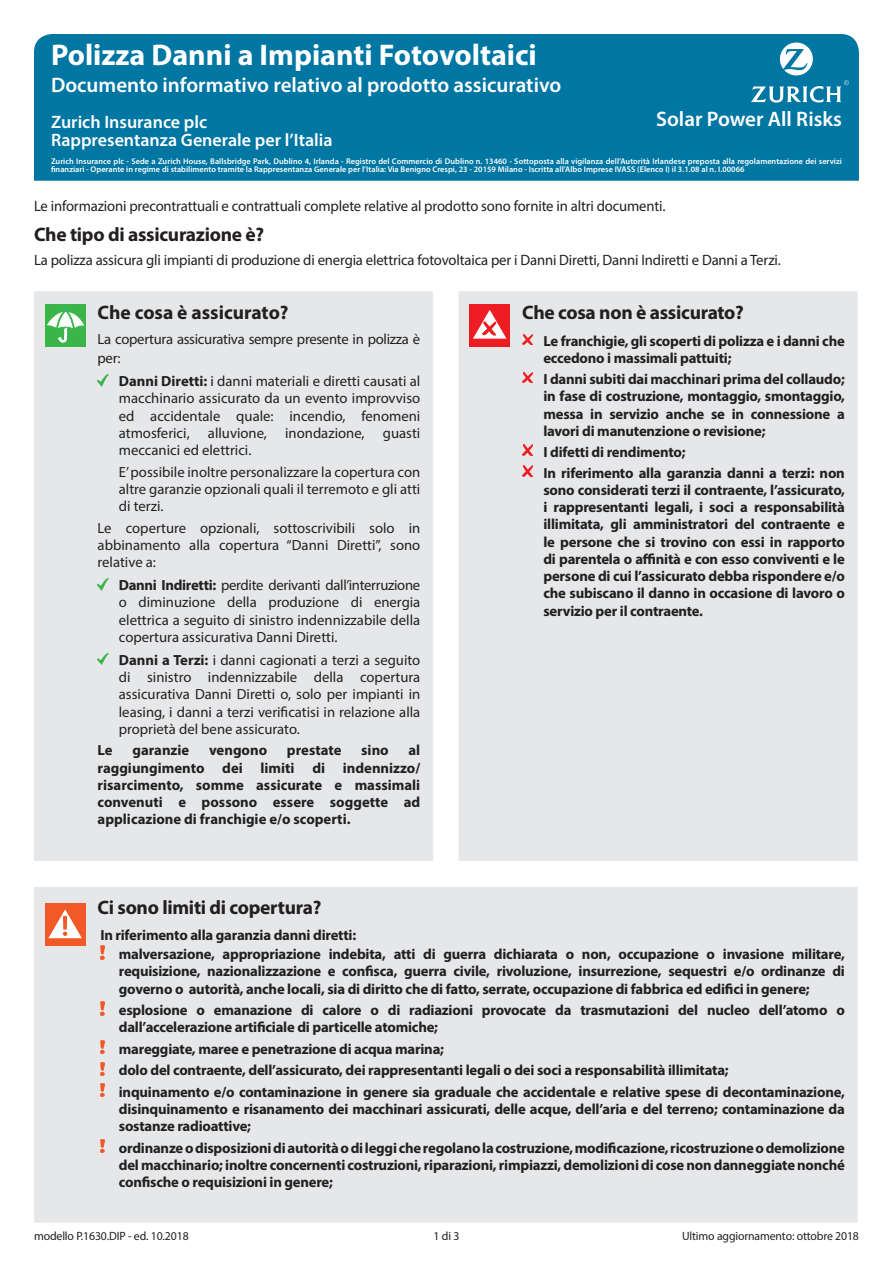
<style>
.page{position:relative;width:893px;height:1263px;background:#fff}
.page>*{position:absolute;margin:0;border:0;box-sizing:border-box;transform-origin:0 0}
.t1{font:700 30px "Myriad Pro";color:#fff}
.t2{font:600 21px "Myriad Pro";color:#fff}
.t3{font:700 19.5px "Myriad Pro";letter-spacing:-.015em;color:#231f20}
.t4{font:600 18px "Myriad Pro";color:#fff}
.t5{font:15px "Myriad Pro";letter-spacing:-.01em;color:#231f20}
.t6{font:700 14.7px/17.2px "Myriad Pro";letter-spacing:-.015em;color:#231f20}
.t7{font:14.7px/17.2px "Myriad Pro";color:#231f20;text-align:justify}
.t8{font:14.7px/18.8px "Myriad Pro";letter-spacing:-.02em;color:#231f20}
.t9{font:12px "Myriad Pro";letter-spacing:-.01em;color:#231f20}
.t10{font:600 8.25px/8.2px "Myriad Pro";letter-spacing:.005em;color:#fff}
.s1{font-weight:700}
</style>
<div class="page">
<div style="left:34px;top:34px;width:825px;height:147px;background:#0076a3"></div>
<svg style="left:751px;top:43px;width:98px;height:60px"></svg>
<div style="left:34px;top:291px;width:824px;height:931px;background:#e6e7e9"></div>
<svg style="left:34px;top:861px;width:824px;height:26px"></svg>
<div style="left:45px;top:304px;width:41px;height:43px;background:#3ab54a"></div>
<svg style="left:47px;top:307px;width:37px;height:35px"></svg>
<svg style="left:98px;top:374px;width:10px;height:12px"></svg>
<svg style="left:98px;top:578px;width:10px;height:12px"></svg>
<svg style="left:98px;top:653px;width:10px;height:12px"></svg>
<div style="left:469px;top:304px;width:41px;height:43px;background:#ee1d23"></div>
<svg style="left:473px;top:310px;width:33px;height:29px"></svg>
<svg style="left:522px;top:334px;width:11px;height:11px"></svg>
<svg style="left:522px;top:372px;width:11px;height:11px"></svg>
<svg style="left:522px;top:445px;width:11px;height:11px"></svg>
<svg style="left:522px;top:466px;width:11px;height:10px"></svg>
<div style="left:45px;top:904px;width:41px;height:42px;background:#f15929"></div>
<svg style="left:48px;top:909px;width:34px;height:29px"></svg>
<svg style="left:101px;top:946px;width:3px;height:13px"></svg>
<svg style="left:101px;top:1002px;width:3px;height:13px"></svg>
<img style="left:101px;top:1040px;width:3px;height:14px">
<svg style="left:101px;top:1062px;width:3px;height:13px"></svg>
<img style="left:101px;top:1083px;width:3px;height:14px">
<img style="left:101px;top:1139px;width:3px;height:14px">
<h1 class="t1" style="left:51px;top:35px;width:487px">Polizza Danni a Impianti Fotovoltaici</h1>
<h2 class="t2" style="left:51px;top:72px;width:512px">Documento informativo relativo al prodotto assicurativo</h2>
<p class="t4" style="left:51px;top:111px;width:158px">Zurich Insurance plc</p>
<h2 class="t2" style="left:656px;top:106px;width:187px">Solar Power All Risks</h2>
<p class="t4" style="left:51px;top:129px;width:283px">Rappresentanza Generale per l’Italia</p>
<p class="t10" style="left:51px;top:156px;width:792px">Zurich Insurance plc - Sede a Zurich House, Ballsbridge Park, Dublino 4, Irlanda - Registro del Commercio di Dublino n. 13460 - Sottoposta alla vigilanza dell’Autorità Irlandese preposta alla regolamentazione dei servizi finanziari - Operante in regime di stabilimento tramite la Rappresentanza Generale per l’Italia: Via Benigno Crespi, 23 - 20159 Milano - Iscritta all’Albo Imprese IVASS (Elenco I) il 3.1.08 al n. I.00066</p>
<p class="t5" style="left:34px;top:197px;width:633px">Le informazioni precontrattuali e contrattuali complete relative al prodotto sono fornite in altri documenti.</p>
<h3 class="t3" style="left:34px;top:222px;width:232px">Che tipo di assicurazione è?</h3>
<p class="t5" style="left:34px;top:250px;width:748px">La polizza assicura gli impianti di produzione di energia elettrica fotovoltaica per i Danni Diretti, Danni Indiretti e Danni a Terzi.</p>
<h3 class="t3" style="left:98px;top:299px;width:193px">Che cosa è assicurato?</h3>
<p class="t8" style="left:98px;top:330px;width:324px">La copertura assicurativa sempre presente in polizza è per:</p>
<p class="t7" style="left:119px;top:372px;width:303px"><span class="s1">Danni Diretti:</span> i danni materiali e diretti causati al macchinario assicurato da un evento improvviso ed accidentale quale: incendio, fenomeni atmosferici, alluvione, inondazione, guasti meccanici ed elettrici.</p>
<p class="t7" style="left:119px;top:463px;width:303px">E’ possibile inoltre personalizzare la copertura con altre garanzie opzionali quali il terremoto e gli atti di terzi.</p>
<p class="t7" style="left:98px;top:519px;width:324px">Le coperture opzionali, sottoscrivibili solo in abbinamento alla copertura “Danni Diretti”, sono relative a:</p>
<p class="t7" style="left:119px;top:576px;width:303px"><span class="s1">Danni Indiretti:</span> perdite derivanti dall’interruzione o diminuzione della produzione di energia elettrica a seguito di sinistro indennizzabile della copertura assicurativa Danni Diretti.</p>
<p class="t7" style="left:119px;top:651px;width:303px"><span class="s1">Danni a Terzi:</span> i danni cagionati a terzi a seguito di sinistro indennizzabile della copertura assicurativa Danni Diretti o, solo per impianti in leasing, i danni a terzi verificatisi in relazione alla proprietà del bene assicurato.</p>
<p class="t6" style="left:98px;top:741px;width:17px">Le</p>
<p class="t6" style="left:132px;top:741px;width:58px">garanzie</p>
<p class="t6" style="left:209px;top:741px;width:60px">vengono</p>
<p class="t6" style="left:287px;top:741px;width:56px">prestate</p>
<p class="t6" style="left:361px;top:741px;width:29px">sino</p>
<p class="t6" style="left:98px;top:741px;width:324px;text-align:justify;text-indent:311px">al raggiungimento dei limiti di indennizzo/ risarcimento, somme assicurate e massimali convenuti e possono essere soggette ad applicazione di franchigie e/o scoperti.</p>
<h3 class="t3" style="left:522px;top:299px;width:223px">Che cosa non è assicurato?</h3>
<p class="t6" style="left:543px;top:332px;width:303px">Le franchigie, gli scoperti di polizza e i danni che eccedono i massimali pattuiti;</p>
<p class="t6" style="left:543px;top:370px;width:303px;text-align:justify">I danni subiti dai macchinari prima del collaudo; in fase di costruzione, montaggio, smontaggio, messa in servizio anche se in connessione a lavori di manutenzione o revisione;</p>
<p class="t6" style="left:543px;top:441px;width:303px;line-height:20.9px">I difetti di rendimento;<br>In riferimento alla garanzia danni a terzi: non</p>
<p class="t6" style="left:543px;top:481px;width:303px;text-align:justify">sono considerati terzi il contraente, l’assicurato, i rappresentanti legali, i soci a responsabilità illimitata, gli amministratori del contraente e le persone che si trovino con essi in rapporto di parentela o affinità e con esso conviventi e le persone di cui l’assicurato debba rispondere e/o che subiscano il danno in occasione di lavoro o servizio per il contraente.</p>
<h3 class="t3" style="left:98px;top:895px;width:225px">Ci sono limiti di copertura?</h3>
<p class="t6" style="left:119px;top:925px;width:727px;line-height:19.4px;text-indent:-19px">In riferimento alla garanzia danni diretti:<br>malversazione, appropriazione indebita, atti di guerra dichiarata o non, occupazione o invasione militare,</p>
<p class="t6" style="left:119px;top:962px;width:727px">requisizione, nazionalizzazione e confisca, guerra civile, rivoluzione, insurrezione, sequestri e/o ordinanze di governo o autorità, anche locali, sia di diritto che di fatto, serrate, occupazione di fabbrica ed edifici in genere;</p>
<p class="t6" style="left:119px;top:1001px;width:727px">esplosione o emanazione di calore o di radiazioni provocate da trasmutazioni del nucleo dell’atomo o dall’accelerazione artificiale di particelle atomiche;</p>
<p class="t6" style="left:119px;top:1038px;width:727px;line-height:21.5px">mareggiate, maree e penetrazione di acqua marina;<br>dolo del contraente, dell’assicurato, dei rappresentanti legali o dei soci a responsabilità illimitata;<br>inquinamento e/o contaminazione in genere sia graduale che accidentale e relative spese di decontaminazione,</p>
<p class="t6" style="left:119px;top:1100px;width:728px">disinquinamento e risanamento dei macchinari assicurati, delle acque, dell’aria e del terreno; contaminazione da sostanze radioattive;</p>
<p class="t6" style="left:119px;top:1139px;width:728px;text-align:justify">ordinanze o disposizioni di autorità o di leggi che regolano la costruzione, modificazione, ricostruzione o demolizione del macchinario; inoltre concernenti costruzioni, riparazioni, rimpiazzi, demolizioni di cose non danneggiate nonché confische o requisizioni in genere;</p>
<p class="t9" style="left:34px;top:1229px;width:156px">modello P.1630.DIP - ed. 10.2018</p>
<p class="t9" style="left:434px;top:1229px;width:27px">1 di 3</p>
<p class="t9" style="left:682px;top:1229px;width:178px">Ultimo aggiornamento: ottobre 2018</p>
</div>
